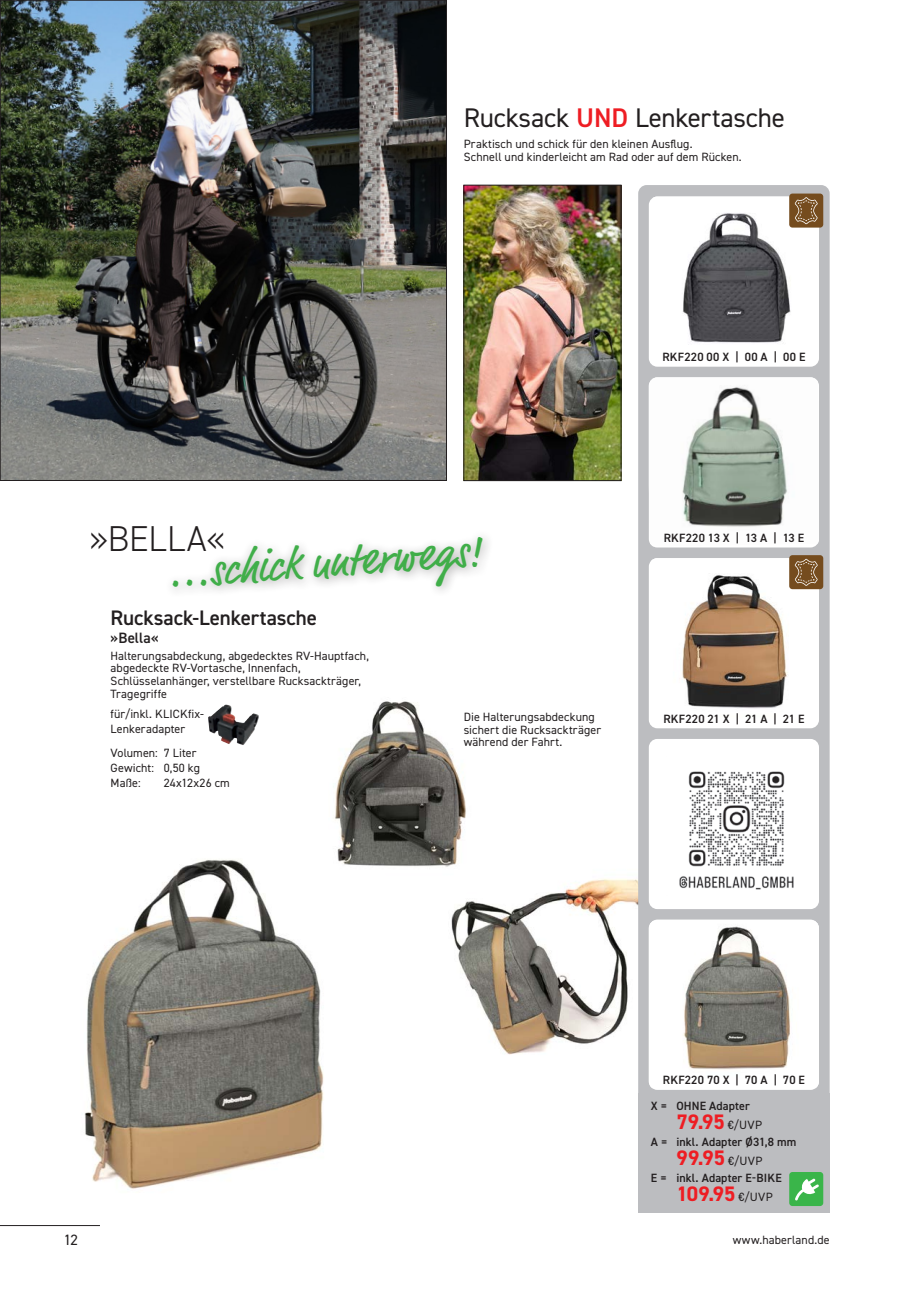
<style>
.page{position:relative;width:919px;height:1289px;background:#fff}
.page>*{position:absolute;margin:0;border:0;box-sizing:border-box;transform-origin:0 0}
.t1{font:45px "Market Pro";color:#40ae49}
.t2{font:300 36px "DIN2014";letter-spacing:.005em;color:#231f20}
.t3{font:27px "DIN2014";letter-spacing:-.01em;color:#231f20}
.t4{font:700 21px "DIN2014";letter-spacing:-.01em;color:#ee1d23}
.t5{font:600 21px "DIN2014";letter-spacing:-.005em;color:#231f20}
.t6{font:600 15px "DIN2014";color:#231f20}
.t7{font:15px "DIN2014";color:#231f20}
.t8{font:12px/12.8px "DIN2014";letter-spacing:.01em;color:#231f20}
.t9{font:600 12px "DIN2014";letter-spacing:.015em;color:#231f20}
.s1{font-weight:600;color:#ee1d23}
.s2{font-weight:400;font-size:12px;color:#231f20}
</style>
<div class="page">
<hr style="left:0;top:1225px;width:100px;height:1px;background:#231f20">
<img style="left:84px;top:860px;width:240px;height:329px">
<img style="left:451px;top:879px;width:187px;height:176px">
<img style="left:335px;top:701px;width:131px;height:166px">
<img style="left:2px;top:2px;width:442px;height:476px">
<div style="left:165px;top:529px;width:329px;height:70px;background:#231f20;opacity:.4"></div>
<div style="left:638px;top:185px;width:191px;height:1027px;background:#bcbdc0;border-radius:9px"></div>
<div style="left:648px;top:558px;width:171px;height:170px;background:#fff;border-radius:9px"></div>
<img style="left:651px;top:558px;width:165px;height:151px">
<div style="left:638px;top:1093px;width:191px;height:119px;background:#bcbdc0"></div>
<img style="left:648px;top:919px;width:171px;height:168px">
<div style="left:648px;top:196px;width:171px;height:171px;background:#fff;border-radius:9px"></div>
<img style="left:653px;top:196px;width:161px;height:147px">
<img style="left:648px;top:377px;width:171px;height:169px">
<div style="left:789px;top:193px;width:34px;height:34px;background:#754c1e;border-radius:3px"></div>
<svg style="left:794px;top:197px;width:23px;height:27px"></svg>
<div style="left:789px;top:555px;width:34px;height:34px;background:#754c1e;border-radius:3px"></div>
<svg style="left:794px;top:559px;width:23px;height:26px"></svg>
<div style="left:789px;top:1171px;width:34px;height:34px;background:#3ab54a;border-radius:3px"></div>
<svg style="left:795px;top:1178px;width:23px;height:22px"></svg>
<img style="left:208px;top:704px;width:51px;height:41px">
<img style="left:465px;top:187px;width:154px;height:291px">
<div style="left:463px;top:185px;width:158px;height:295px;border:1px solid #231f20"></div>
<div style="left:648px;top:739px;width:171px;height:170px;background:#fff;border-radius:9px"></div>
<img style="left:679px;top:771px;width:115px;height:119px">
<h3 class="t3" style="left:463px;top:101px;width:322px">Rucksack <span class="s1">UND</span> Lenkertasche</h3>
<p class="t8" style="left:463px;top:137px;width:279px">Praktisch und schick für den kleinen Ausflug.<br>Schnell und kinderleicht am Rad oder auf dem Rücken.</p>
<p class="t9" style="left:662px;top:349px;width:144px">RKF220 00 X | 00 A | 00 E</p>
<h2 class="t2" style="left:89px;top:517px;width:137px">»BELLA«</h2>
<h1 class="t1" style="left:165px;top:542px;width:316px;rotate:-4deg">...schick unterwegs!</h1>
<h3 class="t5" style="left:111px;top:603px;width:208px">Rucksack-Lenkertasche</h3>
<p class="t6" style="left:111px;top:627px;width:49px">»Bella«</p>
<p class="t8" style="left:111px;top:649px;width:260px">Halterungsabdeckung, abgedecktes RV-Hauptfach, abgedeckte RV-Vortasche, Innenfach, Schlüsselanhänger, verstellbare Rucksackträger, Tragegriffe</p>
<p class="t8" style="left:111px;top:706px;width:95px;line-height:14.9px">für/inkl. KLICKfix-<br>Lenkeradapter</p>
<p class="t8" style="left:463px;top:710px;width:139px">Die Halterungsabdeckung sichert die Rucksackträger während der Fahrt.</p>
<p class="t8" style="left:111px;top:745px;width:91px;line-height:14.9px">Volumen: 7 Liter<br>Gewicht: 0,50 kg<br>Maße:</p>
<p class="t8" style="left:164px;top:776px;width:67px">24x12x26 cm</p>
<p class="t9" style="left:663px;top:530px;width:142px">RKF220 13 X | 13 A | 13 E</p>
<p class="t9" style="left:663px;top:710px;width:142px">RKF220 21 X | 21 A | 21 E</p>
<p class="t9" style="left:662px;top:1072px;width:144px">RKF220 70 X | 70 A | 70 E</p>
<p class="t9" style="left:651px;top:1097px;width:100px">X = OHNE Adapter</p>
<h3 class="t4" style="left:676px;top:1108px;width:87px">79.95 <span class="s2">€/UVP</span></h3>
<p class="t9" style="left:651px;top:1133px;width:147px">A = inkl. Adapter Ø31,8 mm</p>
<h3 class="t4" style="left:676px;top:1144px;width:87px">99.95 <span class="s2">€/UVP</span></h3>
<p class="t9" style="left:651px;top:1169px;width:132px">E = inkl. Adapter E-BIKE</p>
<h3 class="t4" style="left:676px;top:1180px;width:98px">109.95 <span class="s2">€/UVP</span></h3>
<p class="t7" style="left:64px;top:1230px;width:16px">12</p>
<p class="t8" style="left:732px;top:1232px;width:98px">www.haberland.de</p>
</div>
